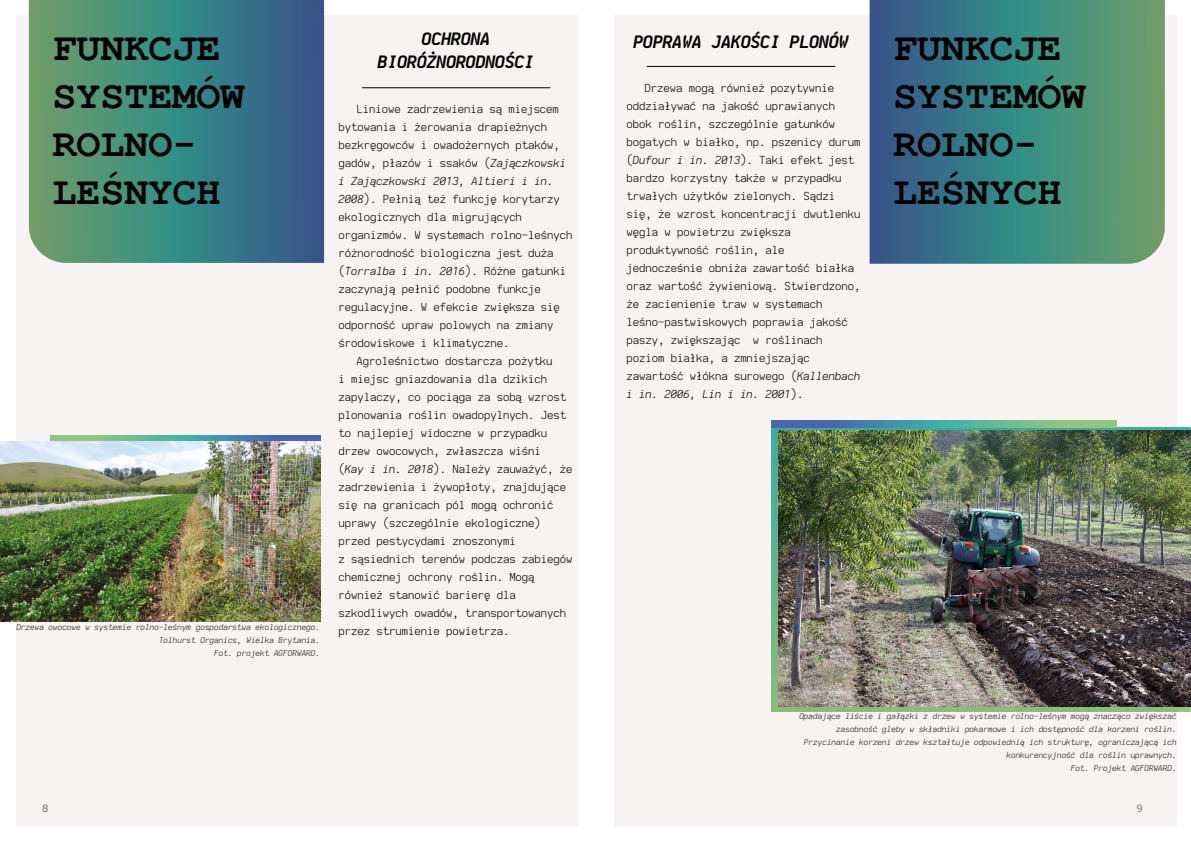
<style>
.page{position:relative;width:1191px;height:842px;background:#fff}
.page>*{position:absolute;margin:0;border:0;box-sizing:border-box;transform-origin:0 0}
.t1{font:700 40px/48px "Courier New";color:#000}
.t2{font:italic 800 17px "Jozsika";color:#000}
.t3{font:300 11px/18px "Jozsika";color:#000}
.t4{font:italic 300 11px "Jozsika";color:#000}
.t5{font:10px "Verdana";color:#737373}
.t6{font:italic 300 8px/13px "Jozsika";color:#1d1d1b;text-align:right}
.s1{font-style:italic}
.s2{font-style:normal}
</style>
<div class="page">
<div style="left:16px;top:15px;width:563px;height:812px;background:#f7f3f2"></div>
<div style="left:614px;top:15px;width:562px;height:812px;background:#f7f3f2"></div>
<hr style="left:362px;top:87px;width:188px;height:1px;background:#010000">
<img style="left:29px;top:0;width:295px;height:263px">
<img style="left:51px;top:436px;width:269px;height:6px">
<div style="left:771px;top:427px;width:420px;height:284px;background:linear-gradient(to bottom,#3dab9f,#8dba7b)"></div>
<img style="left:771px;top:420px;width:345px;height:7px">
<img style="left:778px;top:431px;width:413px;height:275px">
<hr style="left:647px;top:66px;width:188px;height:1px;background:#010000">
<img style="left:869px;top:0;width:295px;height:264px">
<img style="left:0;top:442px;width:320px;height:180px">
<h1 class="t1" style="left:53px;top:28px;width:170px">FUNKCJE</h1>
<h1 class="t1" style="left:53px;top:76px;width:194px">SYSTEMÓW<br>ROLNO-<br>LEŚNYCH</h1>
<p class="t6" style="left:16px;top:620px;width:305px">Drzewa owocowe w systemie rolno-leśnym gospodarstwa ekologicznego.<br>Tolhurst Organics, Wielka Brytania.<br>Fot. projekt AGFORWARD.</p>
<h2 class="t2" style="left:422px;top:28px;width:70px">OCHRONA</h2>
<h2 class="t2" style="left:378px;top:52px;width:158px">BIORÓŻNORODNOŚCI</h2>
<p class="t3" style="left:356px;top:100px;width:204px">Liniowe zadrzewienia są miejscem</p>
<p class="t3" style="left:338px;top:118px;width:210px">bytowania i żerowania drapieżnych</p>
<p class="t3" style="left:338px;top:136px;width:223px">bezkręgowców i owadożernych ptaków,</p>
<p class="t3" style="left:338px;top:154px;width:229px">gadów, płazów i ssaków (<span class="s1">Zajączkowski</span></p>
<p class="t4" style="left:338px;top:175px;width:217px">i Zajączkowski 2013, Altieri i in.</p>
<p class="t3" style="left:338px;top:190px;width:223px"><span class="s1">2008</span>). Pełnią też funkcję korytarzy</p>
<p class="t3" style="left:338px;top:208px;width:185px">ekologicznych dla migrujących</p>
<p class="t3" style="left:338px;top:226px;width:236px">organizmów. W systemach rolno-leśnych</p>
<p class="t3" style="left:338px;top:244px;width:217px">różnorodność biologiczna jest duża</p>
<p class="t4" style="left:338px;top:265px;width:229px"><span class="s2">(</span>Torralba i in. 2016<span class="s2">). Różne gatunki</span></p>
<p class="t3" style="left:338px;top:280px;width:204px">zaczynają pełnić podobne funkcje</p>
<p class="t3" style="left:338px;top:298px;width:223px">regulacyjne. W efekcie zwiększa się</p>
<p class="t3" style="left:338px;top:316px;width:217px">odporność upraw polowych na zmiany</p>
<p class="t3" style="left:338px;top:334px;width:172px">środowiskowe i klimatyczne.</p>
<p class="t3" style="left:356px;top:352px;width:198px">Agroleśnictwo dostarcza pożytku</p>
<p class="t3" style="left:338px;top:370px;width:210px">i miejsc gniazdowania dla dzikich</p>
<p class="t3" style="left:338px;top:388px;width:229px">zapylaczy, co pociąga za sobą wzrost</p>
<p class="t3" style="left:338px;top:406px;width:229px">plonowania roślin owadopylnych. Jest</p>
<p class="t3" style="left:338px;top:424px;width:210px">to najlepiej widoczne w przypadku</p>
<p class="t3" style="left:338px;top:442px;width:204px">drzew owocowych, zwłaszcza wiśni</p>
<p class="t3" style="left:338px;top:460px;width:236px">(<span class="s1">Kay i in. 2018</span>). Należy zauważyć, że</p>
<p class="t3" style="left:338px;top:478px;width:229px">zadrzewienia i żywopłoty, znajdujące</p>
<p class="t3" style="left:338px;top:496px;width:217px">się na granicach pól mogą ochronić</p>
<p class="t3" style="left:338px;top:514px;width:204px">uprawy (szczególnie ekologiczne)</p>
<p class="t3" style="left:338px;top:532px;width:179px">przed pestycydami znoszonymi</p>
<p class="t3" style="left:338px;top:550px;width:236px">z sąsiednich terenów podczas zabiegów</p>
<p class="t3" style="left:338px;top:568px;width:198px">chemicznej ochrony roślin. Mogą</p>
<p class="t3" style="left:338px;top:586px;width:179px">również stanowić barierę dla</p>
<p class="t3" style="left:338px;top:604px;width:229px">szkodliwych owadów, transportowanych</p>
<p class="t3" style="left:338px;top:622px;width:172px">przez strumienie powietrza.</p>
<h2 class="t2" style="left:633px;top:31px;width:217px">POPRAWA JAKOŚCI PLONÓW</h2>
<p class="t3" style="left:626px;top:79px;width:236px;text-indent:18px">Drzewa mogą również pozytywnie oddziaływać na jakość uprawianych obok roślin, szczególnie gatunków bogatych w białko, np. pszenicy durum (<span class="s1">Dufour i in. 2013</span>). Taki efekt jest bardzo korzystny także w przypadku trwałych użytków zielonych. Sądzi się, że wzrost koncentracji dwutlenku węgla w powietrzu zwiększa produktywność roślin, ale jednocześnie obniża zawartość białka oraz wartość żywieniową. Stwierdzono, że zacienienie traw w systemach leśno-pastwiskowych poprawia jakość paszy, zwiększając w roślinach poziom białka, a zmniejszając zawartość włókna surowego (<span class="s1">Kallenbach i in. 2006, Lin i in. 2001</span>).</p>
<h1 class="t1" style="left:893px;top:28px;width:194px">FUNKCJE<br>SYSTEMÓW<br>ROLNO-<br>LEŚNYCH</h1>
<p class="t6" style="left:799px;top:710px;width:379px">Opadające liście i gałązki z drzew w systemie rolno-leśnym mogą znacząco zwiększać zasobność gleby w składniki pokarmowe i ich dostępność dla korzeni roślin.<br>Przycinanie korzeni drzew kształtuje odpowiednią ich strukturę, ograniczającą ich konkurencyjność dla roślin uprawnych.<br>Fot. Projekt AGFORWARD.</p>
<p class="t5" style="left:42px;top:804px;width:8px">8</p>
<p class="t5" style="left:1136px;top:804px;width:8px">9</p>
</div>
